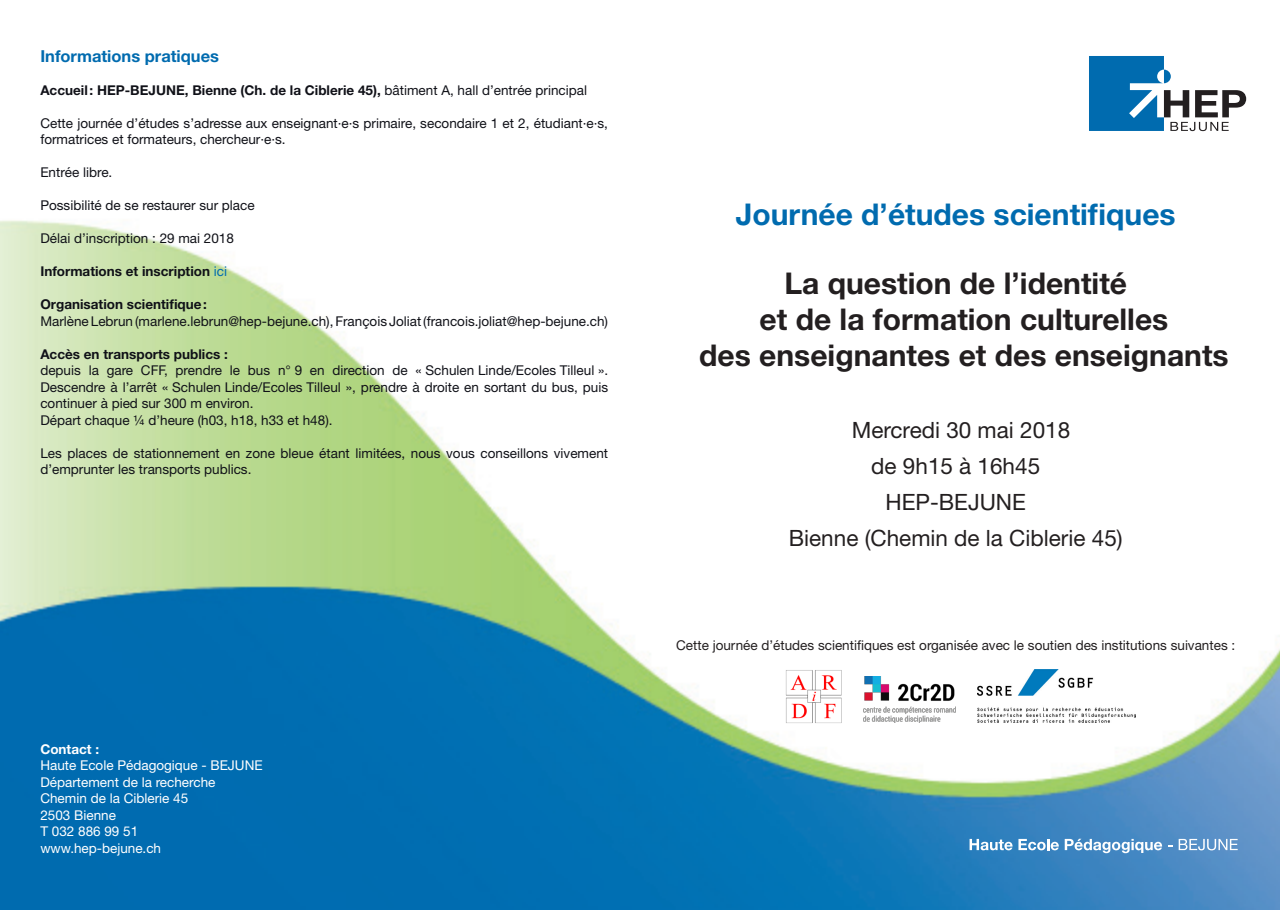
<style>
.page{position:relative;width:1280px;height:910px;background:#fff}
.page>*{position:absolute;margin:0;border:0;box-sizing:border-box;transform-origin:0 0}
.t1{font:700 30px/36px "Helvetica Neue";color:#231f20;text-align:center}
.t2{font:700 30px "Helvetica Neue";color:#006baf}
.t3{font:22.5px "Helvetica Neue";color:#231f20}
.t4{font:700 16.5px "Helvetica Neue";color:#006baf}
.t5{font:13.5px/16.5px "Helvetica Neue";color:#101118}
.t6{font:700 13.5px "Helvetica Neue";color:#101118}
.t7{font:13.5px/16.5px "Helvetica Neue";color:#fff}
.t8{font:13.5px "Helvetica Neue";color:#231f20}
.t9{font:700 13.5px "Helvetica Neue";color:#fff}
.s1{font-weight:400}
.s2{font-weight:400;color:#006baf}
</style>
<div class="page">
<img style="left:0;top:97px;width:1280px;height:813px">
<svg style="left:1089px;top:56px;width:157px;height:75px"></svg>
<svg style="left:969px;top:839px;width:90px;height:11px"></svg>
<svg style="left:1065px;top:839px;width:97px;height:14px"></svg>
<svg style="left:1179px;top:839px;width:59px;height:11px"></svg>
<img style="left:785px;top:668px;width:58px;height:56px">
<img style="left:863px;top:676px;width:93px;height:47px">
<img style="left:977px;top:669px;width:158px;height:54px">
<p class="t4" style="left:40px;top:46px;width:180px">Informations pratiques</p>
<p class="t6" style="left:40px;top:82px;width:548px">Accueil: HEP-BEJUNE, Bienne (Ch. de la Ciblerie 45), <span class="s1">bâtiment A, hall d’entrée principal</span></p>
<p class="t5" style="left:40px;top:115px;width:569px">Cette journée d’études s’adresse aux enseignant·e·s primaire, secondaire 1 et 2, étudiant·e·s, formatrices et formateurs, chercheur·e·s.</p>
<p class="t5" style="left:40px;top:164px;width:74px">Entrée libre.</p>
<p class="t5" style="left:40px;top:197px;width:216px">Possibilité de se restaurer sur place</p>
<p class="t5" style="left:40px;top:230px;width:195px">Délai d’inscription : 29 mai 2018</p>
<p class="t6" style="left:40px;top:263px;width:188px">Informations et inscription <span class="s2">ici</span></p>
<p class="t6" style="left:40px;top:296px;width:168px">Organisation scientifique:</p>
<p class="t5" style="left:40px;top:313px;width:569px">Marlène Lebrun (marlene.lebrun@hep-bejune.ch), François Joliat (francois.joliat@hep-bejune.ch)</p>
<p class="t6" style="left:40px;top:346px;width:189px">Accès en transports publics :</p>
<p class="t5" style="left:40px;top:362px;width:569px;text-align:justify">depuis la gare CFF, prendre le bus n° 9 en direction de « Schulen Linde/Ecoles Tilleul ».<br>Descendre à l’arrêt « Schulen Linde/Ecoles Tilleul », prendre à droite en sortant du bus, puis continuer à pied sur 300 m environ.</p>
<p class="t5" style="left:40px;top:412px;width:294px">Départ chaque ¼ d’heure (h03, h18, h33 et h48).</p>
<p class="t5" style="left:40px;top:445px;width:569px">Les places de stationnement en zone bleue étant limitées, nous vous conseillons vivement d’emprunter les transports publics.</p>
<p class="t9" style="left:40px;top:741px;width:60px">Contact :</p>
<p class="t7" style="left:40px;top:757px;width:224px">Haute Ecole Pédagogique - BEJUNE<br>Département de la recherche<br>Chemin de la Ciblerie 45<br>2503 Bienne<br>T 032 886 99 51<br>www.hep-bejune.ch</p>
<p class="t2" style="left:736px;top:195px;width:441px">Journée d’études scientifiques</p>
<p class="t1" style="left:699px;top:264px;width:531px">La question de l’identité<br>et de la formation culturelles<br>des enseignantes et des enseignants</p>
<p class="t3" style="left:852px;top:416px;width:220px">Mercredi 30 mai 2018</p>
<p class="t3" style="left:871px;top:452px;width:170px">de 9h15 à 16h45</p>
<p class="t3" style="left:885px;top:488px;width:142px">HEP-BEJUNE</p>
<p class="t3" style="left:789px;top:524px;width:335px">Bienne (Chemin de la Ciblerie 45)</p>
<p class="t8" style="left:676px;top:637px;width:560px">Cette journée d’études scientifiques est organisée avec le soutien des institutions suivantes :</p>
</div>
